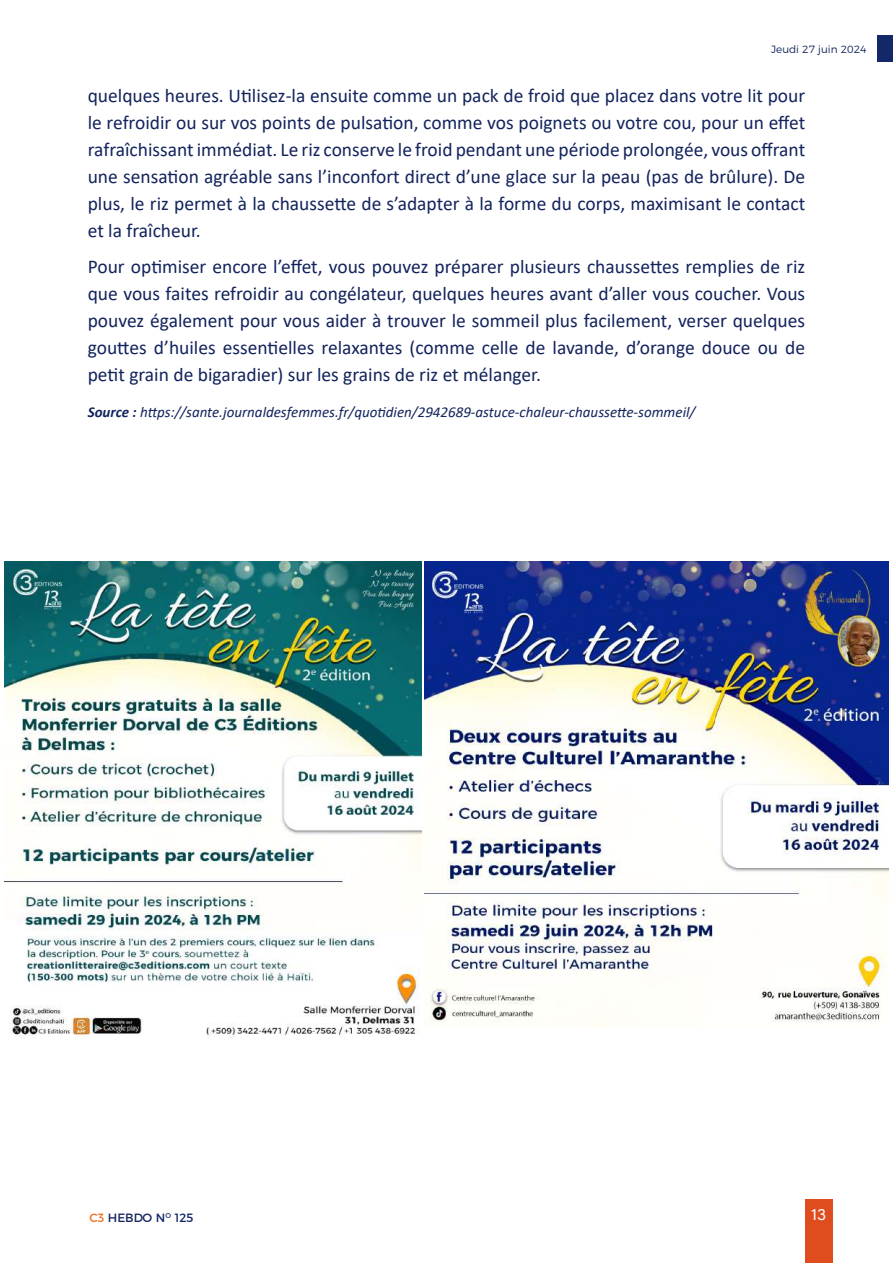
<style>
.page{position:relative;width:893px;height:1263px;background:#fff}
.page>*{position:absolute;margin:0;border:0;box-sizing:border-box;transform-origin:0 0}
.t1{font:19.5px/27px "Calibri";color:#13235c;text-align:justify}
.t2{font:16.5px "Acumin Pro";color:#fff}
.t3{font:italic 15px "Calibri";color:#13235c}
.t4{font:12px "Montserrat";color:#13235c}
.t5{font:300 10.5px "Montserrat";color:#13235c}
.s1{font-weight:700}
.s2{color:#f36c21}
.s3{color:#142768}
</style>
<div class="page">
<div style="left:877px;top:35px;width:16px;height:27px;background:#142768"></div>
<div style="left:805px;top:1199px;width:27px;height:64px;background:#df4c1e"></div>
<img style="left:5px;top:561px;width:416px;height:476px">
<img style="left:425px;top:561px;width:463px;height:466px">
<p class="t5" style="left:771px;top:41px;width:97px">Jeudi 27 juin 2024</p>
<p class="t1" style="left:88px;top:82px;width:719px">quelques heures. Utilisez-la ensuite comme un pack de froid que placez dans votre lit pour le refroidir ou sur vos points de pulsation, comme vos poignets ou votre cou, pour un effet rafraîchissant immédiat. Le riz conserve le froid pendant une période prolongée, vous offrant une sensation agréable sans l’inconfort direct d’une glace sur la peau (pas de brûlure). De plus, le riz permet à la chaussette de s’adapter à la forme du corps, maximisant le contact et la fraîcheur.</p>
<p class="t1" style="left:88px;top:253px;width:719px">Pour optimiser encore l’effet, vous pouvez préparer plusieurs chaussettes remplies de riz que vous faites refroidir au congélateur, quelques heures avant d’aller vous coucher. Vous pouvez également pour vous aider à trouver le sommeil plus facilement, verser quelques gouttes d’huiles essentielles relaxantes (comme celle de lavande, d’orange douce ou de petit grain de bigaradier) sur les grains de riz et mélanger.</p>
<p class="t3" style="left:88px;top:402px;width:609px"><span class="s1">Source :</span> https://sante.journaldesfemmes.fr/quotidien/2942689-astuce-chaleur-chaussette-sommeil/</p>
<p class="t4" style="left:89px;top:1208px;width:105px"><span class="s2">C3</span> HEBDO <span class="s3">N</span><sup>O</sup> <span class="s3">125</span></p>
<p class="t2" style="left:811px;top:1203px;width:16px">13</p>
</div>
